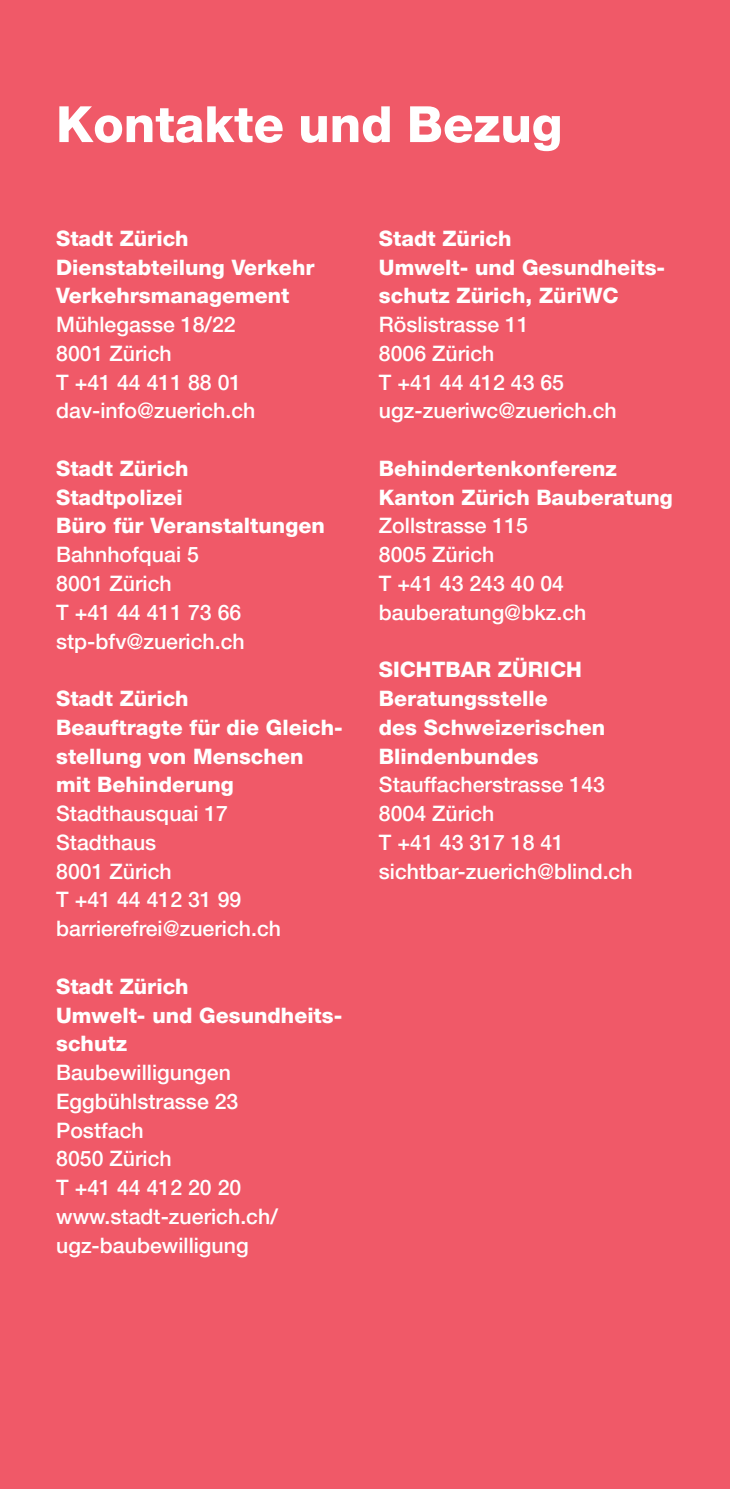
<style>
.page{position:relative;width:730px;height:1489px;background:#fff}
.page>*{position:absolute;margin:0;border:0;box-sizing:border-box;transform-origin:0 0}
._01___Titel{font:800 50px "Helvetica Neue LT Pro";color:#fff}
._03___GT{font:500 21.25px/28.8px "Helvetica Neue LT Pro";color:#fff}
._02___UT{font:500 21.25px/28.8px "Helvetica Neue LT Pro";color:#fff}
.s1{font-weight:800}
</style>
<div class="page">
<div style="left:0;top:0;width:730px;height:1488px;background:#f05968"></div>
<hr style="left:729px;top:106px;width:1px;height:398px;background:#18469d">
<p class="_01___Titel" style="left:56px;top:94px;width:508px">Kontakte und Bezug</p>
<p class="_02___UT" style="left:56px;top:224px;width:260px"><span class="s1">Stadt Zürich<br>Dienstabteilung Verkehr<br>Verkehrsmanagement<br></span>Mühlegasse 18/22<br>8001 Zürich<br>T +41 44 411 88 01 dav-info@zuerich.ch</p>
<p class="_03___GT" style="left:56px;top:454px;width:270px"><span class="s1">Stadt Zürich<br>Stadtpolizei<br>Büro für Veranstaltungen<br></span>Bahnhofquai 5<br>8001 Zürich<br>T +41 44 411 73 66 stp-bfv@zuerich.ch</p>
<p class="_03___GT" style="left:56px;top:684px;width:288px"><span class="s1">Stadt Zürich<br>Beauftragte für die Gleich&shy;stellung von Menschen mit Behinderung<br></span>Stadthausquai 17<br>Stadthaus<br>8001 Zürich<br>T +41 44 412 31 99 barrierefrei@zuerich.ch</p>
<p class="_03___GT" style="left:56px;top:971px;width:288px"><span class="s1">Stadt Zürich<br>Umwelt- und Gesundheits&shy;schutz<br></span>Baubewilligungen<br>Eggbühlstrasse 23<br>Postfach<br>8050 Zürich<br>T +41 44 412 20 20 www.stadt-zuerich.ch/ ugz-baubewilligung</p>
<p class="_03___GT" style="left:379px;top:224px;width:288px"><span class="s1">Stadt Zürich<br>Umwelt- und Gesundheits&shy;schutz Zürich, ZüriWC<br></span>Röslistrasse 11<br>8006 Zürich<br>T +41 44 412 43 65 ugz-zueriwc@zuerich.ch</p>
<p class="_03___GT" style="left:379px;top:454px;width:295px"><span class="s1">Behindertenkonferenz<br>Kanton Zürich Bauberatung<br></span>Zollstrasse 115<br>8005 Zürich<br>T +41 43 243 40 04 bauberatung@bkz.ch</p>
<p class="_03___GT" style="left:379px;top:655px;width:255px"><span class="s1">SICHTBAR ZÜRICH<br>Beratungsstelle<br>des Schweizerischen<br>Blindenbundes<br></span>Stauffacherstrasse 143<br>8004 Zürich<br>T +41 43 317 18 41 sichtbar-zuerich@blind.ch</p>
</div>
